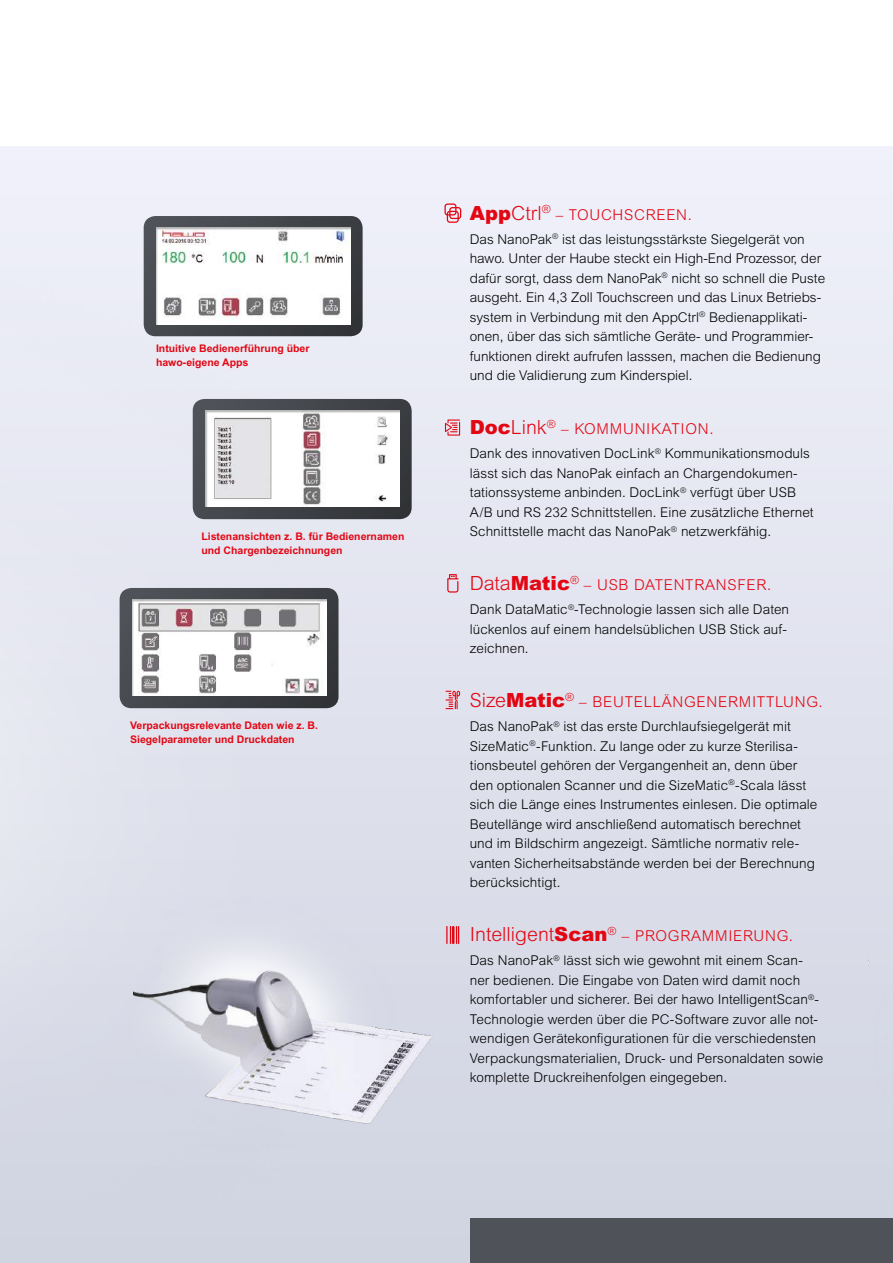
<style>
.page{position:relative;width:893px;height:1263px;background:#fff}
.page>*{position:absolute;margin:0;border:0;box-sizing:border-box;transform-origin:0 0}
.t1{font:300 15px "Arial MT Std";letter-spacing:.05em;color:#e30613}
.t2{font:300 13.5px/19.5px "Arial MT Std";letter-spacing:.005em;color:#000}
.t3{font:700 10.5px/13.5px "Arial MT Std";color:#e30613}
.s1{font-weight:900;font-size:19.5px}
.s2{font-size:19.5px}
</style>
<div class="page">
<div style="left:0;top:146px;width:893px;height:1117px;background:linear-gradient(to bottom,#f0f1fa,#cfd2e0)"></div>
<div style="left:471px;top:1219px;width:422px;height:44px;background:#4f5258"></div>
<img style="left:0;top:279px;width:282px;height:920px">
<img style="left:0;top:495px;width:39px;height:768px">
<div style="left:868px;top:907px;width:25px;height:281px;background:#d6d9e5"></div>
<svg style="left:144px;top:216px;width:219px;height:120px;background:#47494e"></svg>
<div style="left:156px;top:228px;width:195px;height:97px;background:#000;opacity:.3"></div>
<svg style="left:193px;top:399px;width:219px;height:120px;background:#43464b"></svg>
<div style="left:205px;top:410px;width:195px;height:98px;background:#000;opacity:.3"></div>
<svg style="left:120px;top:588px;width:218px;height:120px;background:#45474c"></svg>
<div style="left:131px;top:599px;width:195px;height:98px;background:#000;opacity:.3"></div>
<svg style="left:445px;top:419px;width:15px;height:17px"></svg>
<img style="left:133px;top:864px;width:320px;height:301px">
<svg style="left:444px;top:203px;width:17px;height:20px"></svg>
<svg style="left:447px;top:574px;width:11px;height:19px"></svg>
<svg style="left:446px;top:691px;width:14px;height:18px"></svg>
<svg style="left:446px;top:926px;width:13px;height:18px"></svg>
<p class="t3" style="left:156px;top:342px;width:155px">Intuitive Bedienerführung über hawo-eigene Apps</p>
<p class="t3" style="left:201px;top:529px;width:205px">Listenansichten z. B. für Bedienernamen und Chargenbezeichnungen</p>
<p class="t3" style="left:130px;top:718px;width:189px">Verpackungsrelevante Daten wie z. B.<br>Siegelparameter und Druckdaten</p>
<p class="t1" style="left:470px;top:206px;width:224px"><span class="s1">App</span><span class="s2">Ctrl</span><sup>®</sup> – TOUCHSCREEN.</p>
<p class="t2" style="left:470px;top:229px;width:357px">Das NanoPak<sup>®</sup> ist das leistungsstärkste Siegelgerät von hawo. Unter der Haube steckt ein High-End Prozessor, der dafür sorgt, dass dem NanoPak<sup>®</sup> nicht so schnell die Puste ausgeht. Ein 4,3 Zoll Touchscreen und das Linux Betriebs&shy;system in Verbindung mit den AppCtrl<sup>®</sup> Bedienapplikati&shy;onen, über das sich sämtliche Geräte- und Programmier&shy;funktionen direkt aufrufen lasssen, machen die Bedienung und die Validierung zum Kinderspiel.</p>
<p class="t1" style="left:470px;top:420px;width:245px"><span class="s1">Doc</span><span class="s2">Link</span><sup>®</sup> – KOMMUNIKATION.</p>
<p class="t2" style="left:470px;top:444px;width:345px">Dank des innovativen DocLink<sup>®</sup> Kommunikationsmoduls lässt sich das NanoPak einfach an Chargendokumen&shy;tationssysteme anbinden. DocLink<sup>®</sup> verfügt über USB A/B und RS 232 Schnittstellen. Eine zusätzliche Ethernet Schnittstelle macht das NanoPak<sup>®</sup> netzwerkfähig.</p>
<p class="t1" style="left:470px;top:576px;width:187px"><span class="s2">Data</span><span class="s1">Matic</span><sup>®</sup> – USB Datentransfer</p>
<p class="t1" style="left:767px;top:576px;width:6px">.</p>
<p class="t2" style="left:470px;top:600px;width:321px">Dank DataMatic<sup>®</sup>-Technologie lassen sich alle Daten lückenlos auf einem handelsüblichen USB Stick auf&shy;zeichnen.</p>
<p class="t1" style="left:470px;top:693px;width:354px"><span class="s2">Size</span><span class="s1">Matic</span><sup>®</sup> – BEUTELLÄNGENERMITTLUNG.</p>
<p class="t2" style="left:470px;top:717px;width:349px">Das NanoPak<sup>®</sup> ist das erste Durchlaufsiegelgerät mit SizeMatic<sup>®</sup>-Funktion. Zu lange oder zu kurze Sterilisa&shy;tionsbeutel gehören der Vergangenheit an, denn über den optionalen Scanner und die SizeMatic<sup>®</sup>-Scala lässt sich die Länge eines Instrumentes einlesen. Die optimale Beutellänge wird anschließend automatisch berechnet und im Bildschirm angezeigt. Sämtliche normativ rele&shy;vanten Sicherheitsabstände werden bei der Berechnung berücksichtigt.</p>
<p class="t1" style="left:470px;top:927px;width:325px"><span class="s2">Intelligent</span><span class="s1">Scan</span><sup>®</sup> – PROGRAMMIERUNG.</p>
<p class="t2" style="left:470px;top:951px;width:355px">Das NanoPak<sup>®</sup> lässt sich wie gewohnt mit einem Scan&shy;ner bedienen. Die Eingabe von Daten wird damit noch komfortabler und sicherer. Bei der hawo IntelligentScan<sup>®</sup>- Technologie werden über die PC-Software zuvor alle not&shy;wendigen Gerätekonfigurationen für die verschiedensten Verpackungsmaterialien, Druck- und Personaldaten sowie komplette Druckreihenfolgen eingegeben.</p>
</div>
